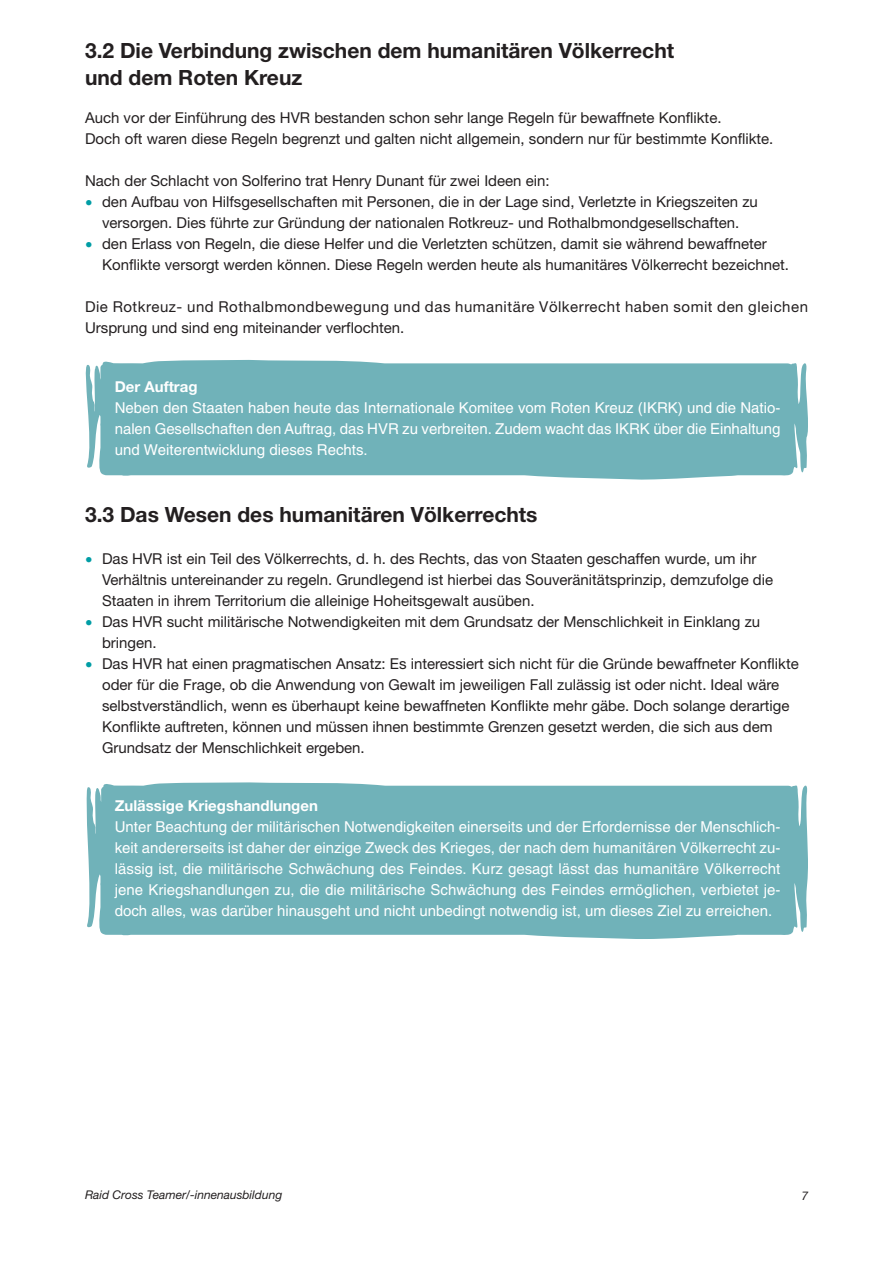
<style>
.page{position:relative;width:893px;height:1263px;background:#fff}
.page>*{position:absolute;margin:0;border:0;box-sizing:border-box;transform-origin:0 0}
.t1{font:700 21px/27px "Helvetica Neue";color:#231f20}
.t2{font:15px/21px "Helvetica Neue";color:#231f20}
.t3{font:15px/21px "Helvetica";color:#fff;text-align:justify}
.t4{font:15px/21px "Helvetica Neue";letter-spacing:.035em;color:#231f20}
.t5{font:700 15px "Helvetica Neue";color:#fff}
.t6{font:italic 12px "Helvetica Neue";color:#231f20}
.s1{color:#009da5}
</style>
<div class="page">
<svg style="left:86px;top:360px;width:722px;height:120px;background:#79b7bd"></svg>
<div style="left:86px;top:782px;width:722px;height:157px;background:#70b2b9"></div>
<h1 class="t1" style="left:85px;top:38px;width:591px">3.2 Die Verbindung zwischen dem humanitären Völkerrecht und dem Roten Kreuz</h1>
<p class="t2" style="left:85px;top:108px;width:690px">Auch vor der Einführung des HVR bestanden schon sehr lange Regeln für bewaffnete Konflikte.<br>Doch oft waren diese Regeln begrenzt und galten nicht allgemein, sondern nur für bestimmte Konflikte.</p>
<p class="t2" style="left:85px;top:171px;width:466px">Nach der Schlacht von Solferino trat Henry Dunant für zwei Ideen ein:</p>
<p class="t2" style="left:85px;top:192px;width:674px;text-align:center"><span class="s1">•</span> den Aufbau von Hilfsgesellschaften mit Personen, die in der Lage sind, Verletzte in Kriegszeiten zu versorgen. Dies führte zur Gründung der nationalen Rotkreuz- und Rothalbmondgesellschaften.</p>
<p class="t2" style="left:102px;top:234px;width:688px;text-indent:-17px"><span class="s1">•</span> den Erlass von Regeln, die diese Helfer und die Verletzten schützen, damit sie während bewaffneter<br>Konflikte versorgt werden können. Diese Regeln werden heute als humanitäres Völkerrecht bezeichnet.</p>
<p class="t4" style="left:85px;top:297px;width:724px">Die Rotkreuz- und Rothalbmondbewegung und das humanitäre Völkerrecht haben somit den gleichen<br>Ursprung und sind eng miteinander verflochten.</p>
<p class="t5" style="left:115px;top:381px;width:84px">Der Auftrag</p>
<p class="t3" style="left:115px;top:398px;width:667px">Neben den Staaten haben heute das Internationale Komitee vom Roten Kreuz (IKRK) und die Natio&shy;nalen Gesellschaften den Auftrag, das HVR zu verbreiten. Zudem wacht das IKRK über die Einhaltung und Weiterentwicklung dieses Rechts.</p>
<h1 class="t1" style="left:85px;top:503px;width:454px">3.3 Das Wesen des humanitären Völkerrechts</h1>
<p class="t2" style="left:102px;top:549px;width:673px;text-indent:-17px"><span class="s1">•</span> Das HVR ist ein Teil des Völkerrechts, d. h. des Rechts, das von Staaten geschaffen wurde, um ihr<br>Verhältnis untereinander zu regeln. Grundlegend ist hierbei das Souveränitätsprinzip, demzufolge die<br>Staaten in ihrem Territorium die alleinige Hoheitsgewalt ausüben.</p>
<p class="t2" style="left:102px;top:612px;width:660px;text-indent:-17px"><span class="s1">•</span> Das HVR sucht militärische Notwendigkeiten mit dem Grundsatz der Menschlichkeit in Einklang zu bringen.</p>
<p class="t2" style="left:102px;top:654px;width:698px;text-indent:-17px"><span class="s1">•</span> Das HVR hat einen pragmatischen Ansatz: Es interessiert sich nicht für die Gründe bewaffneter Konflikte oder für die Frage, ob die Anwendung von Gewalt im jeweiligen Fall zulässig ist oder nicht. Ideal wäre selbstverständlich, wenn es überhaupt keine bewaffneten Konflikte mehr gäbe. Doch solange derartige Konflikte auftreten, können und müssen ihnen bestimmte Grenzen gesetzt werden, die sich aus dem Grundsatz der Menschlichkeit ergeben.</p>
<p class="t5" style="left:115px;top:800px;width:205px">Zulässige Kriegshandlungen</p>
<p class="t3" style="left:115px;top:817px;width:667px">Unter Beachtung der militärischen Notwendigkeiten einerseits und der Erfordernisse der Menschlich&shy;keit andererseits ist daher der einzige Zweck des Krieges, der nach dem humanitären Völkerrecht zu&shy;lässig ist, die militärische Schwächung des Feindes. Kurz gesagt lässt das humanitäre Völkerrecht jene Kriegshandlungen zu, die die militärische Schwächung des Feindes ermöglichen, verbietet je&shy;doch alles, was darüber hinausgeht und nicht unbedingt notwendig ist, um dieses Ziel zu erreichen.</p>
<p class="t6" style="left:85px;top:1190px;width:199px">Raid Cross Teamer/-innenausbildung</p>
<p class="t6" style="left:801px;top:1192px;width:8px">7</p>
</div>
